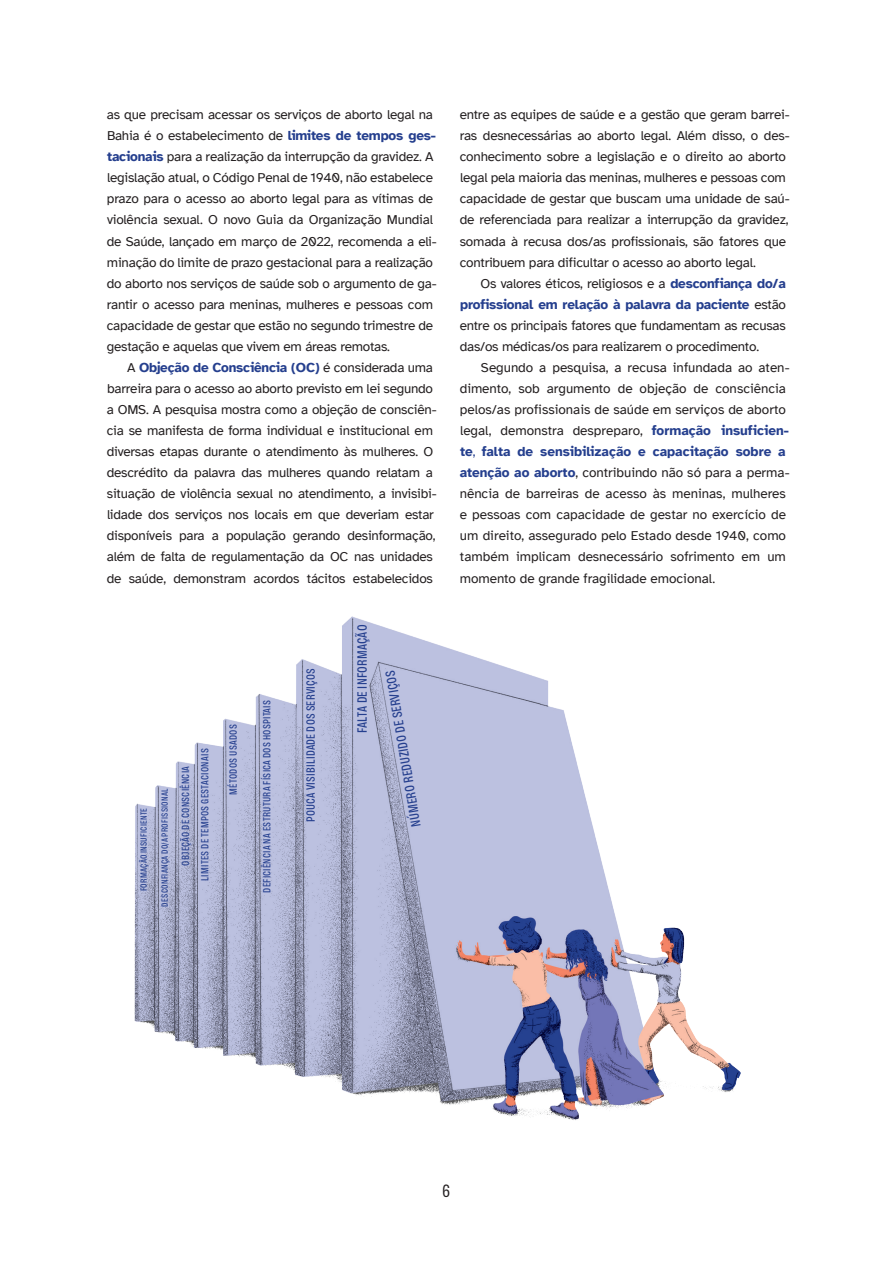
<style>
.page{position:relative;width:893px;height:1263px;background:#fff}
.page>*{position:absolute;margin:0;border:0;box-sizing:border-box;transform-origin:0 0}
.t1{font:300 18px "Vinila Compressed";color:#231f20}
.texto_corrido{font:13.5px/21px "Atkinson Hyperlegible";letter-spacing:-.015em;color:#231f20}
.subtítulos_1{font:13.5px "Vinila Compressed";letter-spacing:.015em;color:#253f8e}
.subtítulos_1-2{font:12px "Vinila Compressed";letter-spacing:.02em;color:#253f8e}
.subtítulos_1-3{font:10.5px "Vinila Compressed";letter-spacing:.025em;color:#253f8e}
.subtítulos_1-4{font:9px "Vinila Compressed";letter-spacing:.03em;color:#253f8e}
.s1{font-weight:700;color:#253f8e}
.s2{color:#253f8e}
</style>
<div class="page">
<img style="left:134px;top:616px;width:607px;height:504px">
<p class="texto_corrido" style="left:107px;top:104px;width:331px">as que precisam acessar os serviços de aborto legal na Bahia é o estabelecimento de <span class="s1">limites de tempos ges&shy;tacionais</span> para a realização da interrupção da gravidez. A legislação atual, o Código Penal de 1940, não estabelece prazo para o acesso ao aborto legal para as vítimas de violência sexual. O novo Guia da Organização Mundial de Saúde, lançado em março de 2022, recomenda a eli&shy;minação do limite de prazo gestacional para a realização do aborto nos serviços de saúde sob o argumento de ga&shy;rantir o acesso para meninas, mulheres e pessoas com capacidade de gestar que estão no segundo trimestre de gestação e aquelas que vivem em áreas remotas.</p>
<p class="texto_corrido" style="left:107px;top:357px;width:331px;text-indent:21px">A <span class="s1">Objeção de Consciência (OC)</span> é considerada uma barreira para o acesso ao aborto previsto em lei segundo a OMS. A pesquisa mostra como a objeção de consciên&shy;cia se manifesta de forma individual e institucional em diversas etapas durante o atendimento às mulheres. O descrédito da palavra das mulheres quando relatam a situação de violência sexual no atendimento, a invisibi&shy;lidade dos serviços nos locais em que deveriam estar disponíveis para a população gerando desinformação, além de falta de regulamentação da OC nas unidades de saúde, demonstram acordos tácitos estabelecidos</p>
<p class="subtítulos_1-4" style="left:139px;top:891px;width:85px;rotate:-90deg">FORMAÇÃO INSUFICIENTE</p>
<p class="subtítulos_1-4" style="left:160px;top:906px;width:120px;rotate:-90deg">DESCONFIANÇA DO/A PROFISSIONAL</p>
<p class="subtítulos_1-3" style="left:179px;top:866px;width:101px;rotate:-90deg">OBJEÇÃO DE CONSCIÊNCIA</p>
<p class="subtítulos_1-3" style="left:199px;top:881px;width:134px;rotate:-90deg">LIMITES DE TEMPOS GESTACIONAIS</p>
<p class="subtítulos_1-3" style="left:227px;top:795px;width:72px;rotate:-90deg">MÉTODOS USADOS</p>
<p class="subtítulos_1-3" style="left:261px;top:893px;width:194px;rotate:-90deg">DEFICIÊNCIA NA ESTRUTURA FÍSICA DOS HOSPITAIS</p>
<p class="subtítulos_1-2" style="left:304px;top:822px;width:156px;rotate:-90deg">POUCA VISIBILIDADE DOS SERVIÇOS</p>
<p class="subtítulos_1" style="left:354px;top:733px;width:110px;rotate:-90deg">FALTA DE INFORMAÇÃO</p>
<p class="subtítulos_1" style="left:408px;top:828px;width:160px;rotate:-99deg">NÚMERO REDUZIDO DE SERVIÇOS</p>
<p class="texto_corrido" style="left:460px;top:104px;width:331px">entre as equipes de saúde e a gestão que geram barrei&shy;ras desnecessárias ao aborto legal. Além disso, o des&shy;conhecimento sobre a legislação e o direito ao aborto legal pela maioria das meninas, mulheres e pessoas com capacidade de gestar que buscam uma unidade de saú&shy;de referenciada para realizar a interrupção da gravidez, somada à recusa dos/as profissionais, são fatores que contribuem para dificultar o acesso ao aborto legal.</p>
<p class="texto_corrido" style="left:460px;top:273px;width:328px;text-align:justify;text-indent:21px">Os valores éticos, religiosos e a <span class="s1">desconfiança do/a profissional em relação à palavra da paciente</span> estão entre os principais fatores que fundamentam as recusas das/os médicas/os para realizarem o procedimento.</p>
<p class="texto_corrido" style="left:460px;top:357px;width:331px;text-indent:21px">Segundo a pesquisa, a recusa infundada ao aten&shy;dimento, sob argumento de objeção de consciência pelos/as profissionais de saúde em serviços de aborto legal, demonstra despreparo, <span class="s1">formação insuficien&shy;te</span><span class="s2">,</span> <span class="s1">falta de sensibilização e capacitação sobre a atenção ao aborto</span>, contribuindo não só para a perma&shy;nência de barreiras de acesso às meninas, mulheres e pessoas com capacidade de gestar no exercício de um direito, assegurado pelo Estado desde 1940, como também implicam desnecessário sofrimento em um momento de grande fragilidade emocional.</p>
<h1 class="t1" style="left:442px;top:1180px;width:10px">6</h1>
</div>
